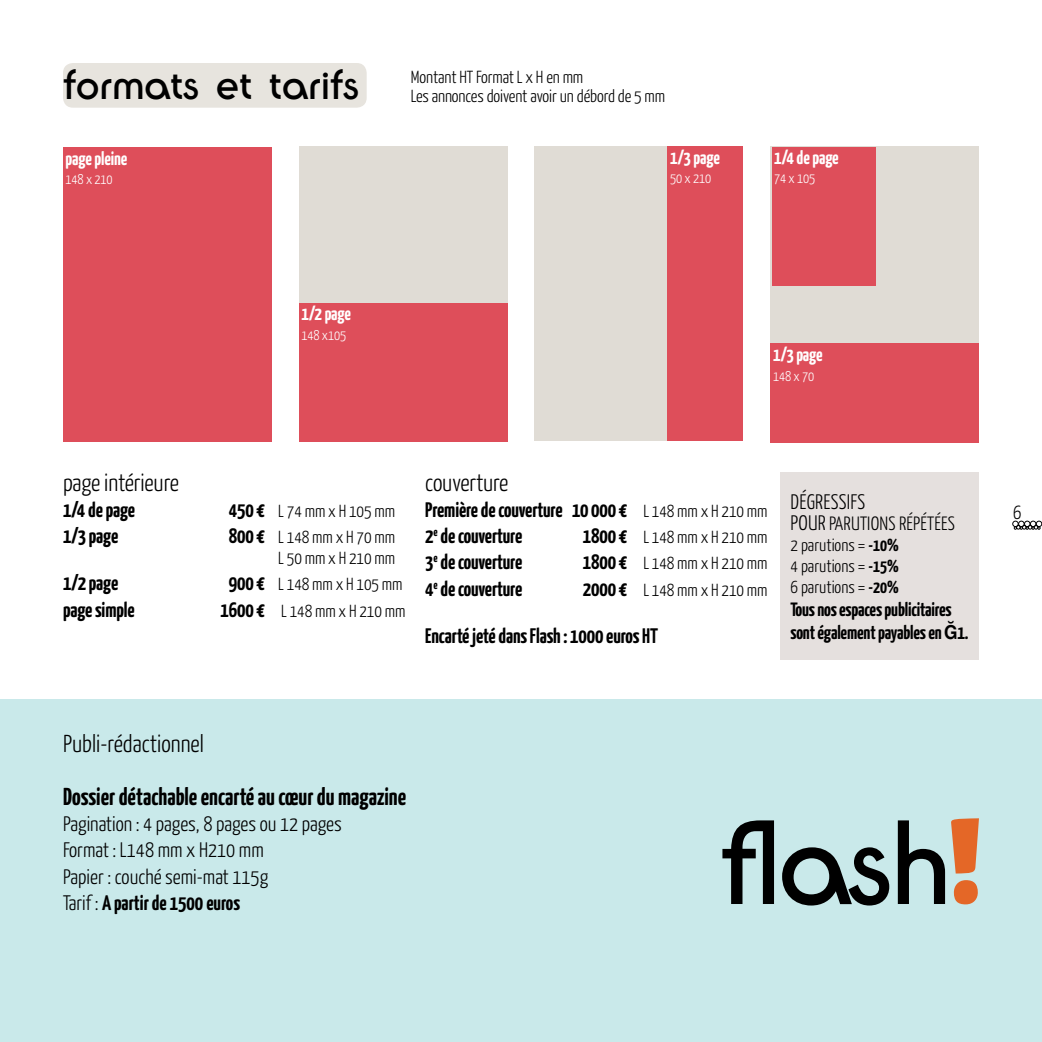
<style>
.page{position:relative;width:1042px;height:1042px;background:#fff}
.page>*{position:absolute;margin:0;border:0;box-sizing:border-box;transform-origin:0 0}
.t1{font:42px "Ronda IT Cby BT";letter-spacing:-.005em;color:#000}
.t2{font:300 24.5px "Yanone Kaffeesatz";letter-spacing:-.005em;color:#000}
.t3{font:700 24.5px "Yanone Kaffeesatz";color:#000}
.t4{font:700 21px/26.2px "Yanone Kaffeesatz";letter-spacing:-.005em;color:#000}
.t5{font:300 21px/26.2px "Yanone Kaffeesatz";color:#000}
.t6{font:700 19.25px/22.8px "Yanone Kaffeesatz";letter-spacing:-.01em;color:#000}
.t7{font:300 19.25px "Yanone Kaffeesatz";letter-spacing:.01em;color:#000}
.t8{font:700 18.9px "Yanone Kaffeesatz";letter-spacing:-.005em;color:#fff}
.t9{font:300 17.5px/21px "Yanone Kaffeesatz";letter-spacing:-.005em;color:#000;text-align:right}
.t10{font:300 14.17px "Yanone Kaffeesatz";letter-spacing:-.005em;color:#fff}
.s1{font-weight:700;font-size:21px}
.s2{font-weight:300;font-size:17.5px}
.s3{font-size:21px}
.s4{font-weight:700}
.s5{font-family:"Helvetica"}
</style>
<div class="page">
<svg style="left:1012px;top:521px;width:30px;height:8px"></svg>
<div style="left:770px;top:146px;width:209px;height:295px;background:#e0dcd5"></div>
<div style="left:770px;top:344px;width:209px;height:99px;background:#de4e5a"></div>
<div style="left:0;top:699px;width:1042px;height:343px;background:#c9e9ea"></div>
<div style="left:780px;top:472px;width:199px;height:188px;background:#e5e0de"></div>
<div style="left:535px;top:146px;width:208px;height:295px;background:#e0dcd5"></div>
<div style="left:668px;top:146px;width:75px;height:295px;background:#de4e5a"></div>
<div style="left:299px;top:146px;width:208px;height:295px;background:#e0dcd5"></div>
<div style="left:299px;top:303px;width:208px;height:138px;background:#de4e5a"></div>
<div style="left:63px;top:147px;width:208px;height:295px;background:#de4e5a"></div>
<div style="left:63px;top:63px;width:304px;height:45px;background:#e7e4de;border-radius:10px"></div>
<div style="left:772px;top:147px;width:104px;height:139px;background:#de4e5a"></div>
<svg style="left:951px;top:818px;width:28px;height:86px"></svg>
<svg style="left:722px;top:820px;width:52px;height:84px"></svg>
<svg style="left:782px;top:847px;width:107px;height:58px"></svg>
<svg style="left:898px;top:820px;width:47px;height:84px"></svg>
<h1 class="t1" style="left:63px;top:58px;width:298px">formats et tarifs</h1>
<p class="t9" style="left:411px;top:66px;width:256px;line-height:19.2px;text-align:left">Montant HT Format L x H en mm<br>Les annonces doivent avoir un débord de 5 mm</p>
<p class="t8" style="left:65px;top:147px;width:63px">page pleine</p>
<p class="t10" style="left:65px;top:171px;width:49px">148 x 210</p>
<p class="t8" style="left:670px;top:146px;width:51px">1/3 page</p>
<p class="t10" style="left:670px;top:170px;width:43px">50 x 210</p>
<p class="t8" style="left:774px;top:146px;width:66px">1/4 de page</p>
<p class="t10" style="left:774px;top:170px;width:43px">74 x 105</p>
<p class="t8" style="left:301px;top:302px;width:51px">1/2 page</p>
<p class="t10" style="left:301px;top:326px;width:46px">148 x105</p>
<p class="t8" style="left:773px;top:343px;width:51px">1/3 page</p>
<p class="t10" style="left:773px;top:367px;width:43px">148 x 70</p>
<h2 class="t2" style="left:63px;top:467px;width:117px">page intérieure</h2>
<p class="t4" style="left:63px;top:496px;width:73px">1/4 de page</p>
<p class="t9" style="left:229px;top:500px;width:168px"><span class="s1">450 €</span> L 74 mm x H 105 mm</p>
<p class="t4" style="left:63px;top:522px;width:57px">1/3 page</p>
<p class="t9" style="left:229px;top:526px;width:168px"><span class="s1">800 €</span> L 148 mm x H 70 mm<br>L 50 mm x H 210 mm</p>
<p class="t4" style="left:63px;top:569px;width:57px">1/2 page</p>
<p class="t9" style="left:229px;top:573px;width:175px"><span class="s1">900 €</span> L 148 mm x H 105 mm</p>
<p class="t4" style="left:63px;top:596px;width:73px">page simple</p>
<p class="t9" style="left:221px;top:599px;width:186px"><span class="s1">1600 €</span> L 148 mm x H 210 mm</p>
<h2 class="t2" style="left:425px;top:467px;width:85px">couverture</h2>
<p class="t4" style="left:425px;top:496px;width:344px">Première de couverture 10 000 € <span class="s2">L 148 mm x H 210 mm<br></span>2<sup>e</sup> de couverture</p>
<p class="t9" style="left:583px;top:526px;width:186px"><span class="s1">1800 €</span> L 148 mm x H 210 mm</p>
<p class="t4" style="left:425px;top:548px;width:99px">3<sup>e</sup> de couverture</p>
<p class="t9" style="left:583px;top:552px;width:186px"><span class="s1">1800 €</span> L 148 mm x H 210 mm</p>
<p class="t4" style="left:425px;top:575px;width:99px">4<sup>e</sup> de couverture</p>
<p class="t9" style="left:583px;top:578px;width:186px"><span class="s1">2000 €</span> L 148 mm x H 210 mm</p>
<p class="t4" style="left:425px;top:622px;width:234px">Encarté jeté dans Flash : 1000 euros HT</p>
<p class="t5" style="left:790px;top:488px;width:76px">DéGRESSIFS</p>
<p class="t7" style="left:790px;top:512px;width:166px"><span class="s3">POUR</span> PARUTIONS RéPéTéES</p>
<p class="t9" style="left:790px;top:534px;width:110px;text-align:justify">2 parutions = <span class="s4">-10% </span>4 parutions = <span class="s4">-15% </span>6 parutions = <span class="s4">-20%</span></p>
<p class="t6" style="left:790px;top:598px;width:180px">Tous nos espaces publicitaires sont également payables en <span class="s5">Ğ</span>1.</p>
<h2 class="t2" style="left:63px;top:729px;width:142px">Publi-rédactionnel</h2>
<h2 class="t3" style="left:63px;top:781px;width:345px">Dossier détachable encarté au cœur du magazine</h2>
<p class="t5" style="left:63px;top:810px;width:280px">Pagination : 4 pages, 8 pages ou 12 pages<br>Format : L148 mm x H210 mm<br>Papier : couché semi-mat 115g<br>Tarif : <span class="s4">A partir de 1500 euros</span></p>
<p class="t7" style="left:1013px;top:500px;width:10px">6</p>
</div>
